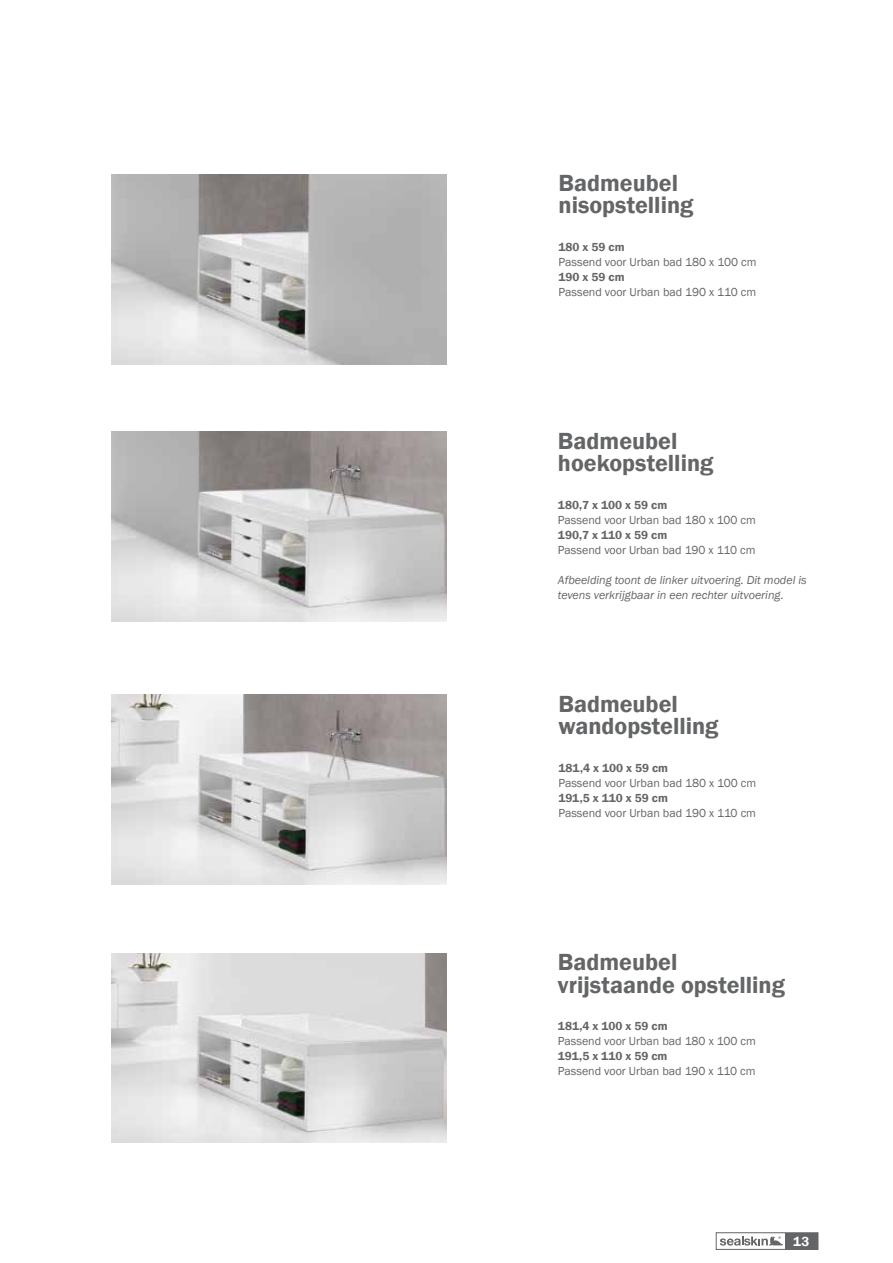
<style>
.page{position:relative;width:893px;height:1263px;background:#fff}
.page>*{position:absolute;margin:0;border:0;box-sizing:border-box;transform-origin:0 0}
.t1{font:600 24px/22.5px "Franklin Gothic";color:#646567}
.t2{font:600 13.5px "Franklin Gothic";color:#fff}
.t3{font:12px "Franklin Gothic";color:#646567}
.t4{font:600 12px "Franklin Gothic";color:#646567}
.t5{font:italic 12px/15px "Franklin Gothic";color:#646567}
</style>
<div class="page">
<img style="left:112px;top:175px;width:334px;height:189px">
<img style="left:112px;top:953px;width:334px;height:190px">
<img style="left:112px;top:432px;width:334px;height:190px">
<img style="left:112px;top:695px;width:334px;height:189px">
<div style="left:786px;top:1233px;width:32px;height:16px;background:#646567"></div>
<div style="left:716px;top:1232px;width:102px;height:18px;border:1px solid #646567"></div>
<svg style="left:720px;top:1236px;width:63px;height:9px"></svg>
<h1 class="t1" style="left:559px;top:172px;width:136px">Badmeubel nisopstelling</h1>
<p class="t4" style="left:559px;top:239px;width:68px">180 x 59 cm</p>
<p class="t3" style="left:559px;top:254px;width:199px">Passend voor Urban bad 180 x 100 cm</p>
<p class="t4" style="left:559px;top:269px;width:68px">190 x 59 cm</p>
<p class="t3" style="left:559px;top:284px;width:199px">Passend voor Urban bad 190 x 110 cm</p>
<h1 class="t1" style="left:558px;top:430px;width:157px">Badmeubel hoekopstelling</h1>
<p class="t4" style="left:558px;top:497px;width:111px">180,7 x 100 x 59 cm</p>
<p class="t3" style="left:558px;top:512px;width:199px">Passend voor Urban bad 180 x 100 cm</p>
<p class="t4" style="left:558px;top:527px;width:111px">190,7 x 110 x 59 cm</p>
<p class="t3" style="left:558px;top:542px;width:199px">Passend voor Urban bad 190 x 110 cm</p>
<p class="t5" style="left:558px;top:572px;width:250px">Afbeelding toont de linker uitvoering. Dit model is tevens verkrijgbaar in een rechter uitvoering.</p>
<h1 class="t1" style="left:558px;top:693px;width:162px">Badmeubel wandopstelling</h1>
<p class="t4" style="left:558px;top:760px;width:111px">181,4 x 100 x 59 cm</p>
<p class="t3" style="left:558px;top:775px;width:199px">Passend voor Urban bad 180 x 100 cm</p>
<p class="t4" style="left:558px;top:790px;width:111px">191,5 x 110 x 59 cm</p>
<p class="t3" style="left:558px;top:805px;width:199px">Passend voor Urban bad 190 x 110 cm</p>
<h1 class="t1" style="left:558px;top:951px;width:229px">Badmeubel vrijstaande opstelling</h1>
<p class="t4" style="left:558px;top:1019px;width:111px">181,4 x 100 x 59 cm</p>
<p class="t3" style="left:558px;top:1034px;width:199px">Passend voor Urban bad 180 x 100 cm</p>
<p class="t4" style="left:558px;top:1049px;width:111px">191,5 x 110 x 59 cm</p>
<p class="t3" style="left:558px;top:1064px;width:199px">Passend voor Urban bad 190 x 110 cm</p>
<p class="t2" style="left:793px;top:1233px;width:18px">13</p>
</div>
